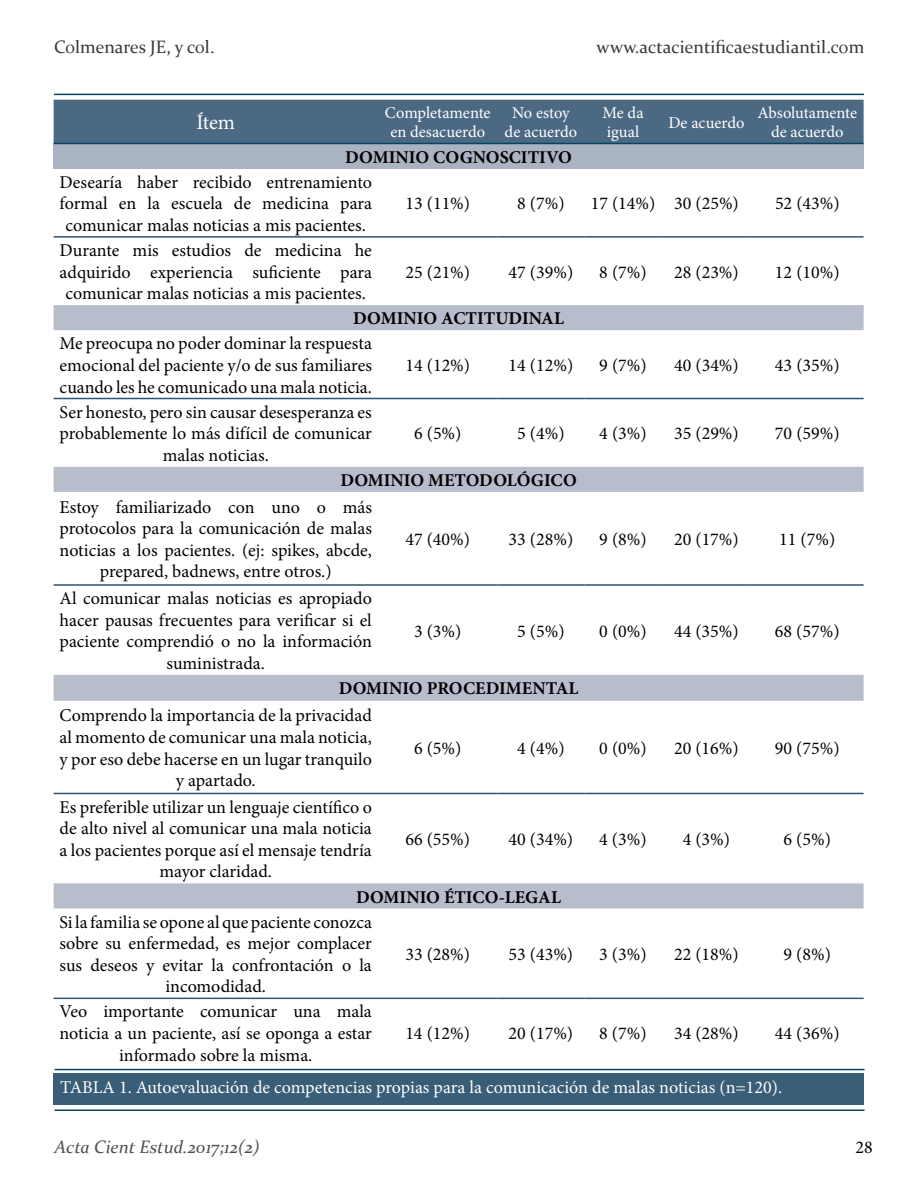
<style>
.page{position:relative;width:918px;height:1188px;background:#fff}
.page>*{position:absolute;margin:0;border:0;box-sizing:border-box;transform-origin:0 0}
.t1{font:21px "Minion Pro";color:#fff}
.t2{font:18px/21.6px "Minion Pro";color:#000;text-align:center}
.t3{font:700 18px "Minion Pro";color:#000}
.t4{font:18px "Minion Pro";color:#fff}
.t5{font:18px "Constantia";color:#3b3b3b}
.t6{font:italic 18px "Constantia";color:#4f4f4f}
.t7{font:16.5px/19.8px "Minion Pro";color:#fff;text-align:center}
</style>
<div class="page">
<div style="left:54px;top:100px;width:810px;height:43px;background:#4c6983"></div>
<div style="left:54px;top:143px;width:810px;height:26px;background:#aab3c1"></div>
<svg style="left:54px;top:305px;width:810px;height:603px"></svg>
<hr style="left:54px;top:236px;width:324px;height:2px;background:#295671">
<hr style="left:378px;top:236px;width:120px;height:2px;background:#295671">
<hr style="left:498px;top:236px;width:86px;height:2px;background:#295671">
<hr style="left:584px;top:236px;width:78px;height:2px;background:#295671">
<hr style="left:662px;top:236px;width:89px;height:2px;background:#295671">
<hr style="left:751px;top:236px;width:113px;height:2px;background:#295671">
<hr style="left:54px;top:398px;width:324px;height:1px;background:#295671">
<hr style="left:378px;top:398px;width:120px;height:1px;background:#295671">
<hr style="left:498px;top:398px;width:86px;height:1px;background:#295671">
<hr style="left:584px;top:398px;width:78px;height:1px;background:#295671">
<hr style="left:662px;top:398px;width:89px;height:1px;background:#295671">
<hr style="left:751px;top:398px;width:113px;height:1px;background:#295671">
<hr style="left:54px;top:584px;width:324px;height:2px;background:#295671">
<hr style="left:378px;top:584px;width:120px;height:2px;background:#295671">
<hr style="left:498px;top:584px;width:86px;height:2px;background:#295671">
<hr style="left:584px;top:584px;width:78px;height:2px;background:#295671">
<hr style="left:662px;top:584px;width:89px;height:2px;background:#295671">
<hr style="left:751px;top:584px;width:113px;height:2px;background:#295671">
<hr style="left:54px;top:793px;width:324px;height:1px;background:#295671">
<hr style="left:378px;top:793px;width:120px;height:1px;background:#295671">
<hr style="left:498px;top:793px;width:86px;height:1px;background:#295671">
<hr style="left:584px;top:793px;width:78px;height:1px;background:#295671">
<hr style="left:662px;top:793px;width:89px;height:1px;background:#295671">
<hr style="left:751px;top:793px;width:113px;height:1px;background:#295671">
<hr style="left:54px;top:998px;width:324px;height:1px;background:#295671">
<hr style="left:378px;top:998px;width:120px;height:1px;background:#295671">
<hr style="left:498px;top:998px;width:86px;height:1px;background:#295671">
<hr style="left:584px;top:998px;width:78px;height:1px;background:#295671">
<hr style="left:662px;top:998px;width:89px;height:1px;background:#295671">
<hr style="left:751px;top:998px;width:113px;height:1px;background:#295671">
<hr style="left:54px;top:143px;width:324px;height:1px;background:#064562">
<hr style="left:378px;top:143px;width:120px;height:1px;background:#064562">
<hr style="left:498px;top:143px;width:86px;height:1px;background:#064562">
<hr style="left:584px;top:143px;width:78px;height:1px;background:#064562">
<hr style="left:662px;top:143px;width:89px;height:1px;background:#064562">
<hr style="left:751px;top:143px;width:113px;height:1px;background:#064562">
<div style="left:54px;top:1073px;width:810px;height:32px;background:#3a5d78"></div>
<hr style="left:54px;top:94px;width:810px;height:1px;background:#064562">
<hr style="left:55px;top:1109px;width:810px;height:2px;background:#064562">
<hr style="left:55px;top:1069px;width:810px;height:1px;background:#064562">
<p class="t5" style="left:54px;top:34px;width:162px">Colmenares JE, y col.</p>
<p class="t5" style="left:597px;top:34px;width:269px">www.actacientificaestudiantil.com</p>
<p class="t1" style="left:196px;top:108px;width:40px">Ítem</p>
<p class="t7" style="left:385px;top:103px;width:107px">Completamente en desacuerdo</p>
<p class="t7" style="left:505px;top:103px;width:74px">No estoy de acuerdo</p>
<p class="t7" style="left:603px;top:103px;width:43px;text-align:left">Me da igual</p>
<p class="t7" style="left:668px;top:112px;width:78px">De acuerdo</p>
<p class="t7" style="left:758px;top:103px;width:101px">Absolutamente de acuerdo</p>
<p class="t3" style="left:345px;top:144px;width:228px">DOMINIO COGNOSCITIVO</p>
<p class="t2" style="left:60px;top:171px;width:314px">Desearía haber recibido entrenamiento formal en la escuela de medicina para comunicar malas noticias a mis pacientes.</p>
<p class="t2" style="left:405px;top:193px;width:66px">13 (11%)</p>
<p class="t2" style="left:517px;top:193px;width:49px">8 (7%)</p>
<p class="t2" style="left:591px;top:193px;width:66px">17 (14%)</p>
<p class="t2" style="left:674px;top:193px;width:66px">30 (25%)</p>
<p class="t2" style="left:775px;top:193px;width:66px">52 (43%)</p>
<p class="t2" style="left:60px;top:239px;width:314px">Durante mis estudios de medicina he adquirido experiencia suficiente para comunicar malas noticias a mis pacientes.</p>
<p class="t2" style="left:405px;top:261px;width:66px">25 (21%)</p>
<p class="t2" style="left:509px;top:261px;width:66px">47 (39%)</p>
<p class="t2" style="left:599px;top:261px;width:49px">8 (7%)</p>
<p class="t2" style="left:674px;top:261px;width:66px">28 (23%)</p>
<p class="t2" style="left:775px;top:261px;width:66px">12 (10%)</p>
<p class="t3" style="left:353px;top:306px;width:212px">DOMINIO ACTITUDINAL</p>
<p class="t2" style="left:60px;top:333px;width:314px;text-align:justify">Me preocupa no poder dominar la respuesta emocional del paciente y/o de sus familiares cuando les he comunicado una mala noticia.</p>
<p class="t2" style="left:405px;top:354px;width:66px">14 (12%)</p>
<p class="t2" style="left:509px;top:354px;width:66px">14 (12%)</p>
<p class="t2" style="left:599px;top:354px;width:49px">9 (7%)</p>
<p class="t2" style="left:674px;top:354px;width:66px">40 (34%)</p>
<p class="t2" style="left:775px;top:354px;width:66px">43 (35%)</p>
<p class="t2" style="left:60px;top:401px;width:314px">Ser honesto, pero sin causar desesperanza es probablemente lo más difícil de comunicar malas noticias.</p>
<p class="t2" style="left:414px;top:423px;width:49px">6 (5%)</p>
<p class="t2" style="left:517px;top:423px;width:49px">5 (4%)</p>
<p class="t2" style="left:599px;top:423px;width:49px">4 (3%)</p>
<p class="t2" style="left:674px;top:423px;width:66px">35 (29%)</p>
<p class="t2" style="left:775px;top:423px;width:66px">70 (59%)</p>
<p class="t3" style="left:340px;top:467px;width:238px">DOMINIO METODOLÓGICO</p>
<p class="t2" style="left:60px;top:496px;width:314px">Estoy familiarizado con uno o más protocolos para la comunicación de malas noticias a los pacientes. (ej: spikes, abcde, prepared, badnews, entre otros.)</p>
<p class="t2" style="left:405px;top:529px;width:66px">47 (40%)</p>
<p class="t2" style="left:509px;top:529px;width:66px">33 (28%)</p>
<p class="t2" style="left:599px;top:529px;width:49px">9 (8%)</p>
<p class="t2" style="left:674px;top:529px;width:66px">20 (17%)</p>
<p class="t2" style="left:779px;top:529px;width:58px">11 (7%)</p>
<p class="t2" style="left:60px;top:588px;width:314px">Al comunicar malas noticias es apropiado hacer pausas frecuentes para verificar si el paciente comprendió o no la información suministrada.</p>
<p class="t2" style="left:414px;top:620px;width:49px">3 (3%)</p>
<p class="t2" style="left:517px;top:620px;width:49px">5 (5%)</p>
<p class="t2" style="left:599px;top:620px;width:49px">0 (0%)</p>
<p class="t2" style="left:674px;top:620px;width:66px">44 (35%)</p>
<p class="t2" style="left:775px;top:620px;width:66px">68 (57%)</p>
<p class="t3" style="left:339px;top:676px;width:241px">DOMINIO PROCEDIMENTAL</p>
<p class="t2" style="left:60px;top:705px;width:314px">Comprendo la importancia de la privacidad al momento de comunicar una mala noticia, y por eso debe hacerse en un lugar tranquilo y apartado.</p>
<p class="t2" style="left:414px;top:737px;width:49px">6 (5%)</p>
<p class="t2" style="left:517px;top:737px;width:49px">4 (4%)</p>
<p class="t2" style="left:599px;top:737px;width:49px">0 (0%)</p>
<p class="t2" style="left:674px;top:737px;width:66px">20 (16%)</p>
<p class="t2" style="left:775px;top:737px;width:66px">90 (75%)</p>
<p class="t2" style="left:60px;top:796px;width:314px">Es preferible utilizar un lenguaje científico o de alto nivel al comunicar una mala noticia a los pacientes porque así el mensaje tendría mayor claridad.</p>
<p class="t2" style="left:405px;top:829px;width:66px">66 (55%)</p>
<p class="t2" style="left:508px;top:829px;width:66px">40 (34%)</p>
<p class="t2" style="left:599px;top:829px;width:49px">4 (3%)</p>
<p class="t2" style="left:683px;top:829px;width:49px">4 (3%)</p>
<p class="t2" style="left:784px;top:829px;width:49px">6 (5%)</p>
<p class="t3" style="left:356px;top:884px;width:206px">DOMINIO ÉTICO-LEGAL</p>
<p class="t2" style="left:60px;top:911px;width:314px">Si la familia se opone al que paciente conozca sobre su enfermedad, es mejor complacer sus deseos y evitar la confrontación o la incomodidad.</p>
<p class="t2" style="left:405px;top:944px;width:66px">33 (28%)</p>
<p class="t2" style="left:508px;top:944px;width:66px">53 (43%)</p>
<p class="t2" style="left:599px;top:944px;width:49px">3 (3%)</p>
<p class="t2" style="left:674px;top:944px;width:66px">22 (18%)</p>
<p class="t2" style="left:784px;top:944px;width:49px">9 (8%)</p>
<p class="t2" style="left:60px;top:1001px;width:314px">Veo importante comunicar una mala noticia a un paciente, así se oponga a estar informado sobre la misma.</p>
<p class="t2" style="left:405px;top:1023px;width:66px">14 (12%)</p>
<p class="t2" style="left:508px;top:1023px;width:66px">20 (17%)</p>
<p class="t2" style="left:599px;top:1023px;width:49px">8 (7%)</p>
<p class="t2" style="left:674px;top:1023px;width:66px">34 (28%)</p>
<p class="t2" style="left:775px;top:1023px;width:66px">44 (36%)</p>
<p class="t4" style="left:60px;top:1075px;width:724px">TABLA 1. Autoevaluación de competencias propias para la comunicación de malas noticias (n=120).</p>
<p class="t6" style="left:55px;top:1135px;width:207px">Acta Cient Estud.2017;12(2)</p>
<p class="t2" style="left:855px;top:1137px;width:19px">28</p>
</div>
